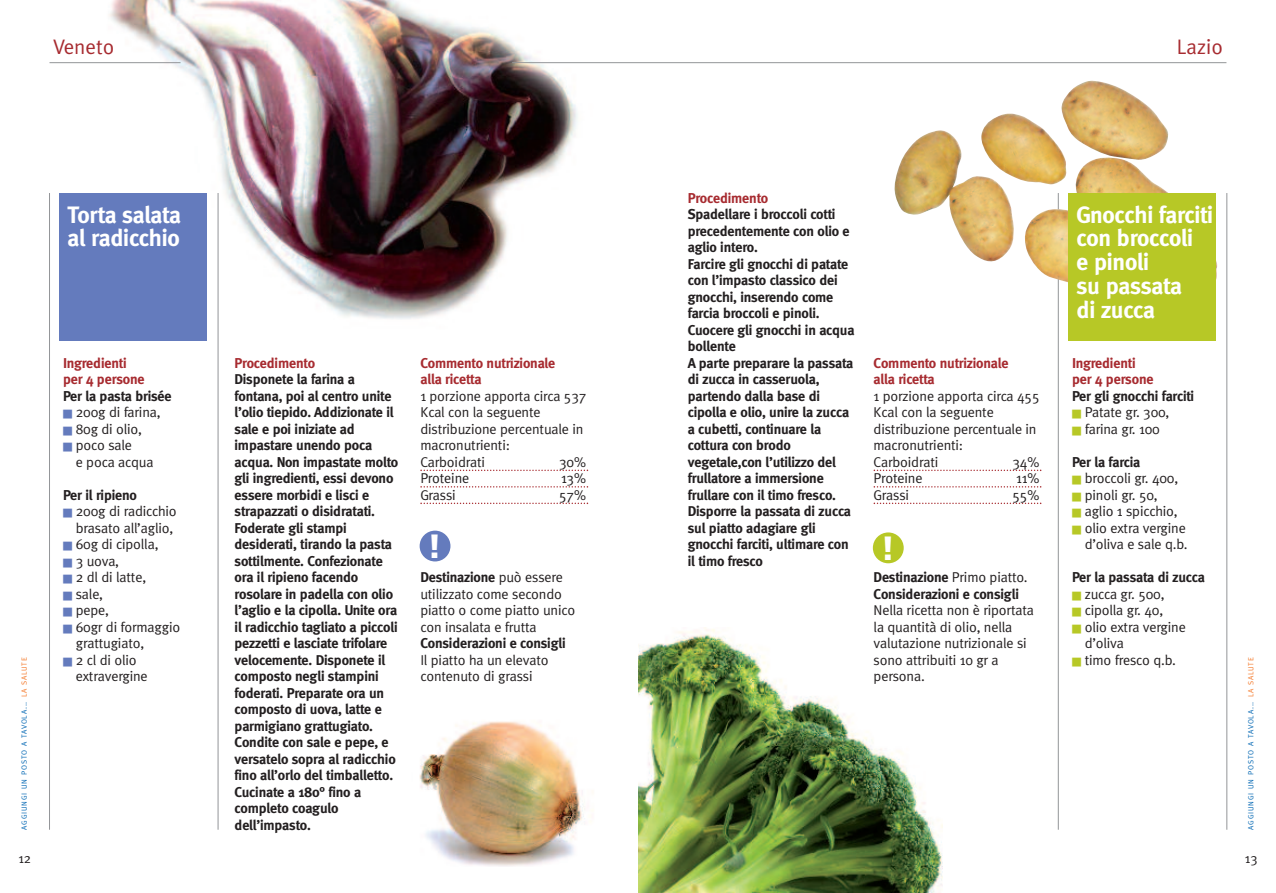
<style>
.page{position:relative;width:1276px;height:893px;background:#fff}
.page>*{position:absolute;margin:0;border:0;box-sizing:border-box;transform-origin:0 0}
.t1{font:900 33.6px "Frutiger";color:#fff}
.t2{font:700 23.7px/23.7px "Meta";letter-spacing:-.01em;color:#fff}
.t3{font:21px "Meta";color:#a72b30}
.t4{font:700 14.25px/16.5px "Meta";letter-spacing:-.01em;color:#231f20}
.t5{font:14.25px/16.5px "Meta";letter-spacing:-.01em;color:#231f20}
.t6{font:700 14.25px/16.5px "Meta";letter-spacing:-.01em;color:#a72b30}
.t7{font:13.5px "Meta";color:#231f20}
.t8{font:7.5px "Meta";letter-spacing:.105em;color:#0166b3}
.s1{color:#f4792a}
.s2{color:#647bbd}
.s3{font-weight:700}
.s4{font-weight:400}
.s5{color:#b7c826}
</style>
<div class="page">
<img style="left:56px;top:0;width:538px;height:333px">
<hr style="left:1226px;top:193px;width:1px;height:637px;background:#939598">
<hr style="left:1058px;top:193px;width:1px;height:637px;background:#939598">
<hr style="left:512px;top:62px;width:714px;height:1px;background:#939598">
<hr style="left:50px;top:62px;width:130px;height:1px;background:#939598">
<hr style="left:218px;top:193px;width:1px;height:637px;background:#939598">
<hr style="left:49px;top:193px;width:1px;height:637px;background:#939598">
<img style="left:894px;top:80px;width:323px;height:216px">
<img style="left:639px;top:627px;width:303px;height:266px">
<div style="left:1068px;top:193px;width:148px;height:148px;background:#b7c826"></div>
<svg style="left:873px;top:470px;width:168px;height:1px"></svg>
<svg style="left:873px;top:486px;width:168px;height:2px"></svg>
<svg style="left:873px;top:503px;width:168px;height:1px"></svg>
<div style="left:873px;top:532px;width:30px;height:31px;background:#b7c826;border-radius:50%"></div>
<img style="left:419px;top:721px;width:174px;height:145px">
<div style="left:60px;top:193px;width:147px;height:148px;background:#647bbd"></div>
<svg style="left:420px;top:470px;width:168px;height:1px"></svg>
<svg style="left:420px;top:486px;width:168px;height:2px"></svg>
<svg style="left:420px;top:503px;width:168px;height:1px"></svg>
<div style="left:420px;top:531px;width:30px;height:30px;background:#647bbd;border-radius:50%"></div>
<h3 class="t3" style="left:53px;top:34px;width:63px">Veneto</h3>
<h2 class="t2" style="left:68px;top:203px;width:115px">Torta salata al radicchio</h2>
<p class="t8" style="left:20px;top:830px;width:174px;rotate:-90deg">AGGIUNGI UN POSTO A TAVOLA... <span class="s1">LA SALUTE</span></p>
<p class="t7" style="left:18px;top:850px;width:14px">12</p>
<p class="t6" style="left:63px;top:354px;width:83px">Ingredienti per 4 persone</p>
<p class="t4" style="left:63px;top:387px;width:110px">Per la pasta brisée</p>
<p class="t5" style="left:63px;top:404px;width:99px"><span class="s2">■</span> 200g di farina,</p>
<p class="t5" style="left:63px;top:420px;width:81px"><span class="s2">■</span> 80g di olio,</p>
<p class="t5" style="left:76px;top:437px;width:79px;text-indent:-13px"><span class="s2">■</span> poco sale<br>e poca acqua</p>
<p class="t4" style="left:63px;top:486px;width:75px">Per il ripieno</p>
<p class="t5" style="left:63px;top:503px;width:115px;text-align:right"><span class="s2">■</span> 200g di radicchio brasato all’aglio,</p>
<p class="t5" style="left:63px;top:536px;width:97px"><span class="s2">■</span> 60g di cipolla,</p>
<p class="t5" style="left:63px;top:552px;width:58px"><span class="s2">■</span> 3 uova,</p>
<p class="t5" style="left:63px;top:569px;width:85px"><span class="s2">■</span> 2 dl di latte,</p>
<p class="t5" style="left:63px;top:585px;width:42px"><span class="s2">■</span> sale,</p>
<p class="t5" style="left:63px;top:602px;width:47px"><span class="s2">■</span> pepe,</p>
<p class="t5" style="left:76px;top:618px;width:106px;text-indent:-13px"><span class="s2">■</span> 60gr di formaggio grattugiato,</p>
<p class="t5" style="left:76px;top:651px;width:73px;text-indent:-13px"><span class="s2">■</span> 2 cl di olio extravergine</p>
<p class="t6" style="left:235px;top:354px;width:82px">Procedimento</p>
<p class="t4" style="left:235px;top:371px;width:165px">Disponete la farina a fontana, poi al centro unite l’olio tiepido. Addizionate il sale e poi iniziate ad impastare unendo poca acqua. Non impastate molto gli ingredienti, essi devono essere morbidi e lisci e strapazzati o disidratati.<br>Foderate gli stampi desiderati, tirando la pasta sottilmente. Confezionate ora il ripieno facendo rosolare in padella con olio l’aglio e la cipolla. Unite ora il radicchio tagliato a piccoli pezzetti e lasciate trifolare velocemente. Disponete il composto negli stampini foderati. Preparate ora un composto di uova, latte e parmigiano grattugiato.<br>Condite con sale e pepe, e versatelo sopra al radicchio fino all’orlo del timballetto.<br>Cucinate a 180° fino a completo coagulo dell’impasto.</p>
<p class="t6" style="left:420px;top:354px;width:136px">Commento nutrizionale alla ricetta</p>
<p class="t5" style="left:420px;top:387px;width:168px">1 porzione apporta circa 537<br>Kcal con la seguente distribuzione percentuale in macronutrienti:<br>Carboidrati</p>
<p class="t5" style="left:559px;top:453px;width:28px">30%</p>
<p class="t5" style="left:420px;top:470px;width:50px">Proteine</p>
<p class="t5" style="left:561px;top:470px;width:26px">13%</p>
<p class="t5" style="left:420px;top:486px;width:37px">Grassi</p>
<p class="t5" style="left:559px;top:486px;width:28px">57%</p>
<h1 class="t1" style="left:427px;top:532px;width:16px">!</h1>
<p class="t5" style="left:420px;top:569px;width:156px"><span class="s3">Destinazione</span> può essere utilizzato come secondo piatto o come piatto unico con insalata e frutta</p>
<p class="t4" style="left:420px;top:635px;width:147px">Considerazioni e consigli</p>
<p class="t5" style="left:420px;top:651px;width:130px">Il piatto ha un elevato contenuto di grassi</p>
<h3 class="t3" style="left:1177px;top:34px;width:47px">Lazio</h3>
<p class="t6" style="left:688px;top:189px;width:82px">Procedimento</p>
<p class="t4" style="left:688px;top:206px;width:168px">Spadellare i broccoli cotti precedentemente con olio e aglio intero.<br>Farcire gli gnocchi di patate con l’impasto classico dei gnocchi, inserendo come farcia broccoli e pinoli.<br>Cuocere gli gnocchi in acqua bollente<br>A parte preparare la passata di zucca in casseruola, partendo dalla base di cipolla e olio, unire la zucca a cubetti, continuare la cottura con brodo vegetale,con l’utilizzo del frullatore a immersione frullare con il timo fresco.<br>Disporre la passata di zucca sul piatto adagiare gli gnocchi farciti, ultimare con il timo fresco</p>
<p class="t6" style="left:873px;top:354px;width:136px">Commento nutrizionale alla ricetta</p>
<p class="t5" style="left:873px;top:387px;width:168px">1 porzione apporta circa 455<br>Kcal con la seguente distribuzione percentuale in macronutrienti:<br>Carboidrati</p>
<p class="t5" style="left:1012px;top:453px;width:28px">34%</p>
<p class="t5" style="left:873px;top:470px;width:50px">Proteine</p>
<p class="t5" style="left:1016px;top:470px;width:25px">11%</p>
<p class="t5" style="left:873px;top:486px;width:37px">Grassi</p>
<p class="t5" style="left:1012px;top:486px;width:28px">55%</p>
<h1 class="t1" style="left:880px;top:534px;width:16px">!</h1>
<p class="t4" style="left:873px;top:569px;width:156px">Destinazione <span class="s4">Primo piatto.<br></span>Considerazioni e consigli</p>
<p class="t5" style="left:873px;top:602px;width:162px">Nella ricetta non è riportata la quantità di olio, nella valutazione nutrizionale si sono attribuiti 10 gr a persona.</p>
<h2 class="t2" style="left:1076px;top:203px;width:138px">Gnocchi farciti con broccoli<br>e pinoli<br>su passata<br>di zucca</h2>
<p class="t6" style="left:1072px;top:354px;width:83px">Ingredienti per 4 persone</p>
<p class="t4" style="left:1072px;top:387px;width:124px">Per gli gnocchi farciti</p>
<p class="t5" style="left:1072px;top:404px;width:99px"><span class="s5">■</span> Patate gr. 300,</p>
<p class="t5" style="left:1072px;top:420px;width:89px"><span class="s5">■</span> farina gr. 100</p>
<p class="t4" style="left:1072px;top:453px;width:70px">Per la farcia</p>
<p class="t5" style="left:1072px;top:470px;width:108px"><span class="s5">■</span> broccoli gr. 400,</p>
<p class="t5" style="left:1072px;top:486px;width:87px"><span class="s5">■</span> pinoli gr. 50,</p>
<p class="t5" style="left:1072px;top:503px;width:107px"><span class="s5">■</span> aglio 1 spicchio,</p>
<p class="t5" style="left:1072px;top:519px;width:117px;text-align:right"><span class="s5">■</span> olio extra vergine d’oliva e sale q.b.</p>
<p class="t4" style="left:1072px;top:569px;width:134px">Per la passata di zucca</p>
<p class="t5" style="left:1072px;top:585px;width:94px"><span class="s5">■</span> zucca gr. 500,</p>
<p class="t5" style="left:1072px;top:602px;width:93px"><span class="s5">■</span> cipolla gr. 40,</p>
<p class="t5" style="left:1084px;top:618px;width:103px;text-indent:-13px"><span class="s5">■</span> olio extra vergine d’oliva</p>
<p class="t5" style="left:1072px;top:651px;width:106px"><span class="s5">■</span> timo fresco q.b.</p>
<p class="t8" style="left:1246px;top:830px;width:174px;rotate:-90deg">AGGIUNGI UN POSTO A TAVOLA... <span class="s1">LA SALUTE</span></p>
<p class="t7" style="left:1245px;top:850px;width:14px">13</p>
</div>
